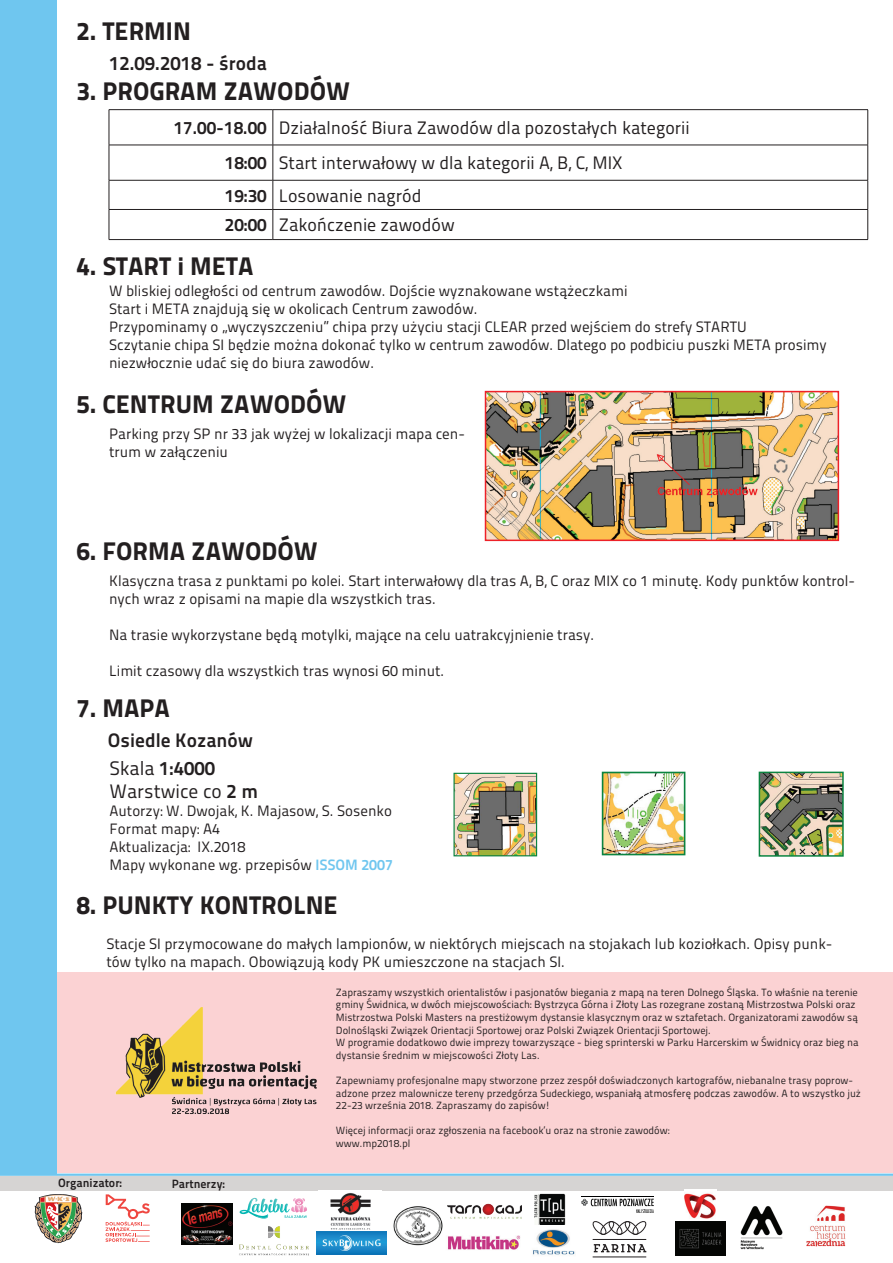
<style>
.page{position:relative;width:893px;height:1263px;background:#fff}
.page>*{position:absolute;margin:0;border:0;box-sizing:border-box;transform-origin:0 0}
.t1{font:25.5px "Titillium Maps 29 L 999 wt";color:#231f20}
.t2{font:19.5px "Titillium Maps 29 L 800 wt";color:#231f20}
.t3{font:19.5px "Titillium Maps 29 L 400 wt";color:#231f20}
.t4{font:18px/35.2px "Titillium Maps 29 L 400 wt";color:#231f20}
.t5{font:15px/18px "Titillium Maps 29 L 400 wt";color:#231f20}
.t6{font:12px "Titillium Maps 29 L 800 wt";color:#231f20}
.t7{font:10.5px/12.6px "Titillium Maps 29 L 400 wt";color:#231f20}
.s1{font-family:"Titillium Maps 29 L 800 wt"}
.s2{font-family:"Titillium Maps 29 L 400 wt"}
.s3{font-family:"Titillium Maps 29 L 800 wt";color:#6fc6ef}
</style>
<div class="page">
<div style="left:0;top:1176px;width:893px;height:15px;background:#d6d4d3"></div>
<svg style="left:35px;top:1194px;width:47px;height:49px"></svg>
<svg style="left:105px;top:1194px;width:45px;height:48px"></svg>
<img style="left:740px;top:1206px;width:43px;height:44px">
<img style="left:319px;top:1190px;width:62px;height:40px">
<img style="left:533px;top:1229px;width:42px;height:26px">
<img style="left:393px;top:1206px;width:49px;height:40px">
<img style="left:448px;top:1235px;width:73px;height:15px">
<img style="left:181px;top:1203px;width:52px;height:42px">
<svg style="left:240px;top:1198px;width:67px;height:20px"></svg>
<img style="left:448px;top:1203px;width:74px;height:16px">
<img style="left:320px;top:1231px;width:67px;height:23px">
<img style="left:230px;top:1222px;width:90px;height:34px">
<img style="left:534px;top:1193px;width:31px;height:31px">
<hr style="left:581px;top:1196px;width:73px;height:1px;background:#000001">
<svg style="left:581px;top:1198px;width:73px;height:15px"></svg>
<img style="left:684px;top:1190px;width:32px;height:29px">
<svg style="left:593px;top:1221px;width:53px;height:14px"></svg>
<svg style="left:594px;top:1244px;width:52px;height:8px"></svg>
<hr style="left:593px;top:1257px;width:53px;height:1px;background:#231f20">
<hr style="left:593px;top:1239px;width:53px;height:1px;background:#231f20">
<img style="left:676px;top:1221px;width:49px;height:35px">
<img style="left:806px;top:1206px;width:40px;height:40px">
<div style="left:57px;top:972px;width:836px;height:201px;background:#fbd2d3"></div>
<div style="left:0;top:0;width:56px;height:1174px;background:#6fc6ef"></div>
<hr style="left:0;top:1173px;width:893px;height:3px;background:#6fc6ef">
<img style="left:455px;top:775px;width:80px;height:79px">
<div style="left:453px;top:773px;width:84px;height:83px;border:1px solid #0b8441"></div>
<img style="left:605px;top:775px;width:77px;height:77px">
<div style="left:602px;top:772px;width:83px;height:83px;border:2px solid #0b8441"></div>
<img style="left:762px;top:775px;width:79px;height:79px">
<div style="left:759px;top:772px;width:85px;height:85px;border:2px solid #0b8441"></div>
<hr style="left:109px;top:109px;width:164px;height:1px;background:#231f20">
<hr style="left:109px;top:110px;width:1px;height:35px;background:#231f20">
<hr style="left:273px;top:109px;width:595px;height:1px;background:#231f20">
<hr style="left:273px;top:110px;width:1px;height:35px;background:#231f20">
<hr style="left:867px;top:110px;width:1px;height:35px;background:#231f20">
<hr style="left:109px;top:145px;width:164px;height:1px;background:#231f20">
<hr style="left:109px;top:145px;width:1px;height:35px;background:#231f20">
<hr style="left:273px;top:145px;width:595px;height:1px;background:#231f20">
<hr style="left:273px;top:145px;width:1px;height:35px;background:#231f20">
<hr style="left:867px;top:145px;width:1px;height:35px;background:#231f20">
<hr style="left:109px;top:180px;width:164px;height:1px;background:#231f20">
<hr style="left:273px;top:180px;width:595px;height:1px;background:#231f20">
<hr style="left:109px;top:209px;width:164px;height:1px;background:#231f20">
<svg style="left:109px;top:180px;width:1px;height:59px"></svg>
<hr style="left:273px;top:209px;width:595px;height:1px;background:#231f20">
<svg style="left:273px;top:180px;width:1px;height:59px"></svg>
<svg style="left:867px;top:180px;width:1px;height:59px"></svg>
<hr style="left:109px;top:239px;width:164px;height:1px;background:#231f20">
<hr style="left:273px;top:239px;width:595px;height:1px;background:#231f20">
<img style="left:488px;top:394px;width:348px;height:144px">
<div style="left:485px;top:391px;width:354px;height:150px;border:2px solid #ed2128"></div>
<img style="left:115px;top:1007px;width:202px;height:107px">
<h1 class="t1" style="left:77px;top:11px;width:116px">2. TERMIN</h1>
<h2 class="t2" style="left:109px;top:48px;width:159px">12.09.2018 - środa</h2>
<h1 class="t1" style="left:77px;top:71px;width:275px">3. PROGRAM ZAWODÓW</h1>
<p class="t4" style="left:225px;top:109px;width:466px;text-indent:-51px"><span class="s1">17.00-18.00</span> Działalność Biura Zawodów dla pozostałych kategorii<br><span class="s1">18:00</span> Start interwałowy w dla kategorii A, B, C, MIX</p>
<p class="t4" style="left:225px;top:179px;width:231px;line-height:29.7px"><span class="s1">19:30</span> Losowanie nagród<br><span class="s1">20:00</span> Zakończenie zawodów</p>
<h1 class="t1" style="left:77px;top:246px;width:179px">4. START i META</h1>
<p class="t5" style="left:109px;top:281px;width:719px">W bliskiej odległości od centrum zawodów. Dojście wyznakowane wstążeczkami<br>Start i META znajdują się w okolicach Centrum zawodów.<br>Przypominamy o „wyczyszczeniu” chipa przy użyciu stacji CLEAR przed wejściem do strefy STARTU<br>Sczytanie chipa SI będzie można dokonać tylko w centrum zawodów. Dlatego po podbiciu puszki META prosimy niezwłocznie udać się do biura zawodów.</p>
<h1 class="t1" style="left:77px;top:384px;width:271px">5. CENTRUM ZAWODÓW</h1>
<p class="t5" style="left:109px;top:424px;width:357px">Parking przy SP nr 33 jak wyżej w lokalizacji mapa cen&shy;trum w załączeniu</p>
<h1 class="t1" style="left:77px;top:531px;width:243px">6. FORMA ZAWODÓW</h1>
<p class="t5" style="left:109px;top:571px;width:747px">Klasyczna trasa z punktami po kolei. Start interwałowy dla tras A, B, C oraz MIX co 1 minutę. Kody punktów kontrol&shy;nych wraz z opisami na mapie dla wszystkich tras.</p>
<p class="t5" style="left:109px;top:625px;width:486px">Na trasie wykorzystane będą motylki, mające na celu uatrakcyjnienie trasy.</p>
<p class="t5" style="left:109px;top:661px;width:337px">Limit czasowy dla wszystkich tras wynosi 60 minut.</p>
<h1 class="t1" style="left:77px;top:688px;width:95px">7. MAPA</h1>
<h2 class="t2" style="left:108px;top:725px;width:146px">Osiedle Kozanów</h2>
<h2 class="t2" style="left:109px;top:753px;width:107px"><span class="s2">Skala</span> 1:4000</h2>
<h2 class="t3" style="left:109px;top:777px;width:150px">Warstwice co <span class="s1">2 m</span></h2>
<p class="t5" style="left:109px;top:801px;width:285px">Autorzy: W. Dwojak, K. Majasow, S. Sosenko<br>Format mapy: A4<br>Aktualizacja: IX.2018<br>Mapy wykonane wg. przepisów <span class="s3">ISSOM 2007</span></p>
<h1 class="t1" style="left:77px;top:885px;width:263px">8. PUNKTY KONTROLNE</h1>
<p class="t5" style="left:106px;top:934px;width:727px">Stacje SI przymocowane do małych lampionów, w niektórych miejscach na stojakach lub koziołkach. Opisy punk&shy;tów tylko na mapach. Obowiązują kody PK umieszczone na stacjach SI.</p>
<p class="t7" style="left:336px;top:985px;width:524px">Zapraszamy wszystkich orientalistów i pasjonatów biegania z mapą na teren Dolnego Śląska. To właśnie na terenie gminy Świdnica, w dwóch miejscowościach: Bystrzyca Górna i Złoty Las rozegrane zostaną Mistrzostwa Polski oraz Mistrzostwa Polski Masters na prestiżowym dystansie klasycznym oraz w sztafetach. Organizatorami zawodów są Dolnośląski Związek Orientacji Sportowej oraz Polski Związek Orientacji Sportowej.<br>W programie dodatkowo dwie imprezy towarzyszące - bieg sprinterski w Parku Harcerskim w Świdnicy oraz bieg na dystansie średnim w miejscowości Złoty Las.</p>
<p class="t7" style="left:336px;top:1073px;width:526px">Zapewniamy profesjonalne mapy stworzone przez zespół doświadczonych kartografów, niebanalne trasy poprow&shy;adzone przez malownicze tereny przedgórza Sudeckiego, wspaniałą atmosferę podczas zawodów. A to wszystko już<br>22-23 września 2018. Zapraszamy do zapisów!</p>
<p class="t7" style="left:336px;top:1124px;width:335px">Więcej informacji oraz zgłoszenia na facebook’u oraz na stronie zawodów: www.mp2018.pl</p>
<p class="t6" style="left:58px;top:1173px;width:66px">Organizator:</p>
<p class="t6" style="left:172px;top:1174px;width:55px">Partnerzy:</p>
</div>
